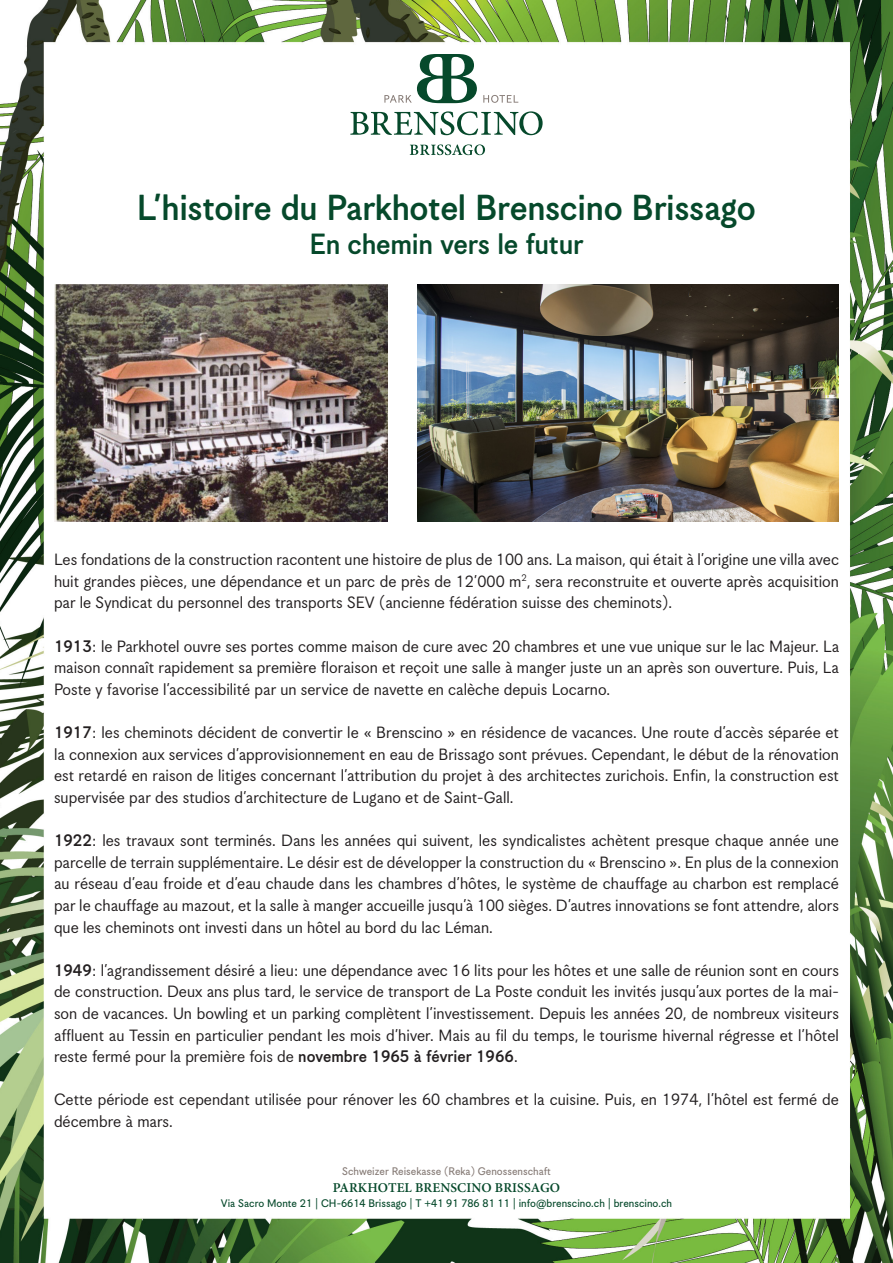
<style>
.page{position:relative;width:893px;height:1263px;background:#fff}
.page>*{position:absolute;margin:0;border:0;box-sizing:border-box;transform-origin:0 0}
.t1{font:39px "Korpus Grotesk D";letter-spacing:-.01em;color:#06492b}
.t2{font:31.5px "Korpus Grotesk D";letter-spacing:-.01em;color:#06492b}
.txt{font:18px/21.6px "Korpus Grotesk B";color:#231f20;text-align:justify}
.t3{font:600 13.5px "Minion Pro";letter-spacing:.01em;color:#06492b}
.t4{font:12px "Korpus Grotesk C";color:#06492b}
.t5{font:12px "Korpus Grotesk C";color:#867b76}
.s1{font-family:"Korpus Grotesk D"}
</style>
<div class="page">
<img style="left:0;top:0;width:893px;height:1263px">
<svg style="left:483px;top:95px;width:35px;height:8px"></svg>
<svg style="left:384px;top:54px;width:93px;height:49px"></svg>
<svg style="left:410px;top:144px;width:75px;height:11px"></svg>
<svg style="left:350px;top:111px;width:193px;height:24px"></svg>
<img style="left:418px;top:285px;width:421px;height:237px">
<img style="left:54px;top:285px;width:333px;height:237px">
<p class="t1" style="left:137px;top:185px;width:621px">L’histoire du Parkhotel Brenscino Brissago</p>
<p class="t2" style="left:309px;top:226px;width:276px">En chemin vers le futur</p>
<p class="txt" style="left:54px;top:549px;width:787px">Les fondations de la construction racontent une histoire de plus de 100 ans. La maison, qui était à l’origine une villa avec huit grandes pièces, une dépendance et un parc de près de 12’000 m<sup>2</sup>, sera reconstruite et ouverte après acquisition par le Syndicat du personnel des transports SEV (ancienne fédération suisse des cheminots).</p>
<p class="txt" style="left:54px;top:635px;width:787px"><span class="s1">1913</span>: le Parkhotel ouvre ses portes comme maison de cure avec 20 chambres et une vue unique sur le lac Majeur. La maison connaît rapidement sa première floraison et reçoit une salle à manger juste un an après son ouverture. Puis, La Poste y favorise l’accessibilité par un service de navette en calèche depuis Locarno.</p>
<p class="txt" style="left:54px;top:721px;width:786px"><span class="s1">1917</span>: les cheminots décident de convertir le « Brenscino » en résidence de vacances. Une route d’accès séparée et la connexion aux services d’approvisionnement en eau de Brissago sont prévues. Cependant, le début de la rénovation est retardé en raison de litiges concernant l’attribution du projet à des architectes zurichois. Enfin, la construction est supervisée par des studios d’architecture de Lugano et de Saint-Gall.</p>
<p class="txt" style="left:54px;top:829px;width:786px"><span class="s1">1922</span>: les travaux sont terminés. Dans les années qui suivent, les syndicalistes achètent presque chaque année une parcelle de terrain supplémentaire. Le désir est de développer la construction du « Brenscino ». En plus de la connexion au réseau d’eau froide et d’eau chaude dans les chambres d’hôtes, le système de chauffage au charbon est remplacé par le chauffage au mazout, et la salle à manger accueille jusqu’à 100 sièges. D’autres innovations se font attendre, alors que les cheminots ont investi dans un hôtel au bord du lac Léman.</p>
<p class="txt" style="left:54px;top:959px;width:786px"><span class="s1">1949</span>: l’agrandissement désiré a lieu: une dépendance avec 16 lits pour les hôtes et une salle de réunion sont en cours de construction. Deux ans plus tard, le service de transport de La Poste conduit les invités jusqu’aux portes de la mai&shy;son de vacances. Un bowling et un parking complètent l’investissement. Depuis les années 20, de nombreux visiteurs affluent au Tessin en particulier pendant les mois d’hiver. Mais au fil du temps, le tourisme hivernal régresse et l’hôtel reste fermé pour la première fois de <span class="s1">novembre 1965 à février 1966</span>.</p>
<p class="txt" style="left:54px;top:1089px;width:786px">Cette période est cependant utilisée pour rénover les 60 chambres et la cuisine. Puis, en 1974, l’hôtel est fermé de décembre à mars.</p>
<p class="t5" style="left:342px;top:1164px;width:210px">Schweizer Reisekasse (Reka) Genossenschaft</p>
<p class="t3" style="left:333px;top:1179px;width:229px">PARKHOTEL BRENSCINO BRISSAGO</p>
<p class="t4" style="left:221px;top:1196px;width:453px">Via Sacro Monte 21 | CH-6614 Brissago | T +41 91 786 81 11 | info@brenscino.ch | brenscino.ch</p>
</div>
